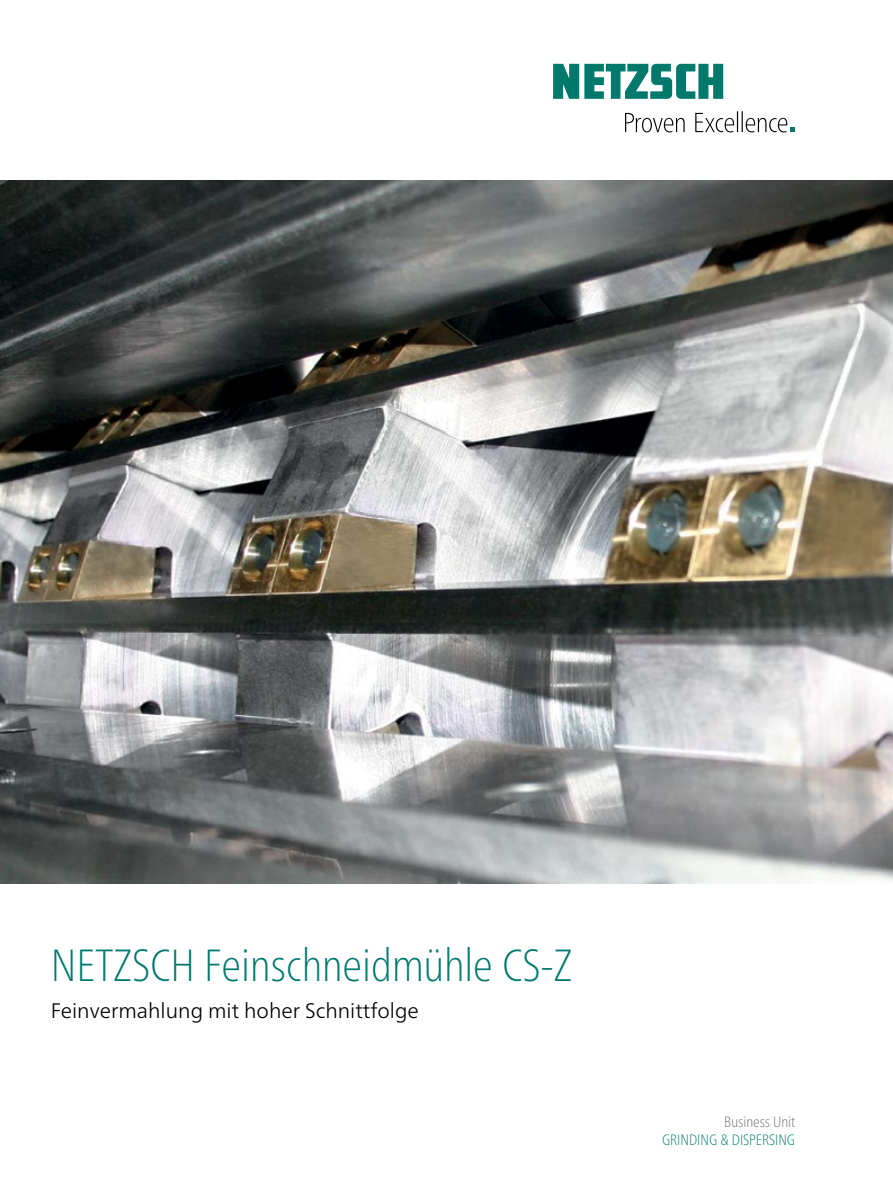
<style>
.page{position:relative;width:893px;height:1191px;background:#fff}
.page>*{position:absolute;margin:0;border:0;box-sizing:border-box;transform-origin:0 0}
.t1{font:100 condensed 45px "Frutiger Neue LTW1 G";color:#00796d}
.t2{font:300 21px "Frutiger Neue LTW1 G";color:#000}
.t3{font:100 condensed 15px "Frutiger Neue LTW1 G";color:#00796d}
.t4{font:100 condensed 15px "Frutiger Neue LTW1 G";color:#6d6e71}
</style>
<div class="page">
<svg style="left:553px;top:64px;width:170px;height:35px"></svg>
<svg style="left:625px;top:111px;width:170px;height:21px"></svg>
<img style="left:0;top:181px;width:893px;height:702px">
<h1 class="t1" style="left:51px;top:932px;width:523px">NETZSCH Feinschneidmühle CS-Z</h1>
<p class="t2" style="left:51px;top:998px;width:369px">Feinvermahlung mit hoher Schnittfolge</p>
<p class="t4" style="left:724px;top:1111px;width:72px">Business Unit</p>
<p class="t3" style="left:662px;top:1129px;width:133px">Grinding &amp; Dispersing</p>
</div>
